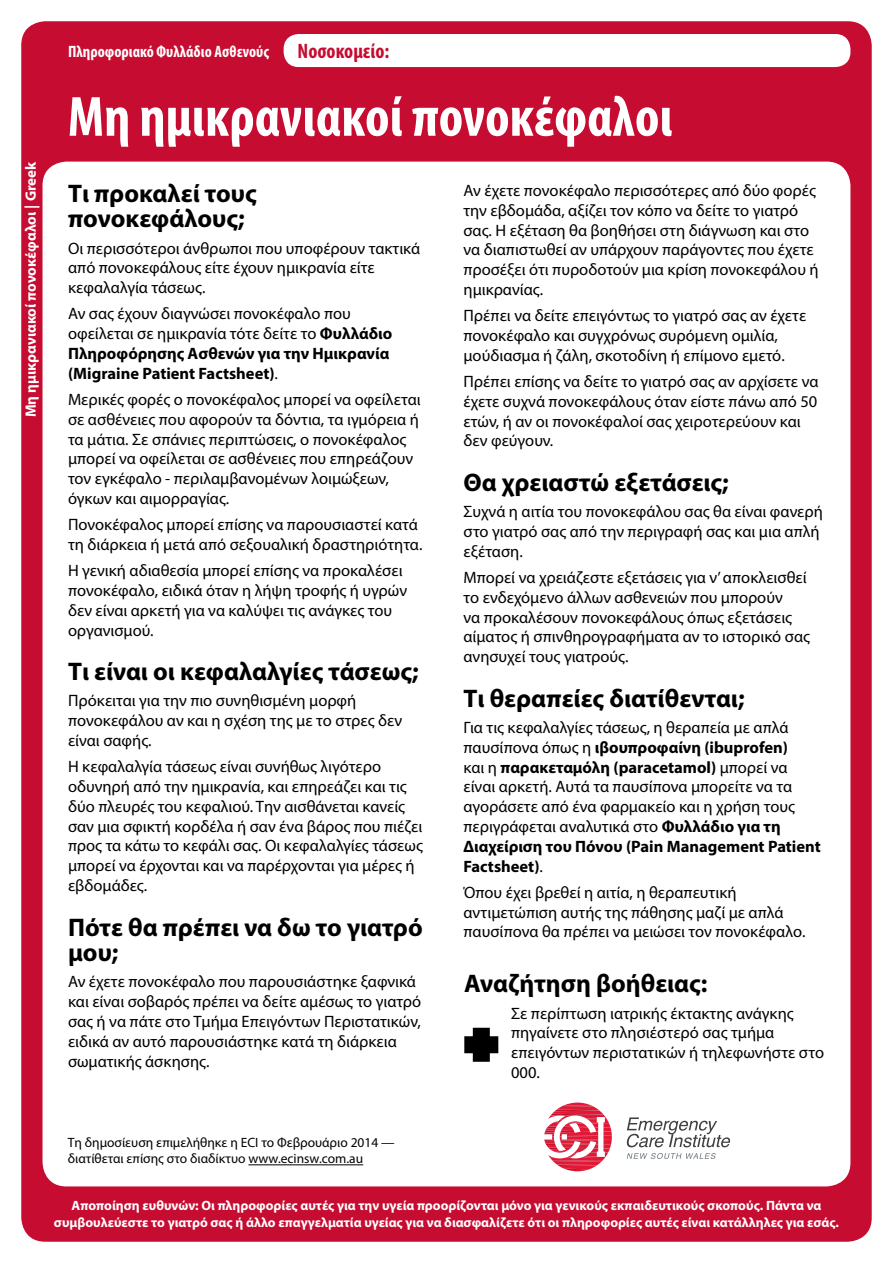
<style>
.page{position:relative;width:893px;height:1263px;background:#fff}
.page>*{position:absolute;margin:0;border:0;box-sizing:border-box;transform-origin:0 0}
.t1{font:700 condensed 57.15px "Myriad Pro";color:#fff}
.t2{font:700 25.5px/25.5px "Myriad Pro";color:#000}
.t3{font:700 condensed 21px "Myriad Pro";color:#c60c30}
.t4{font:16.5px/19.8px "Myriad Pro";color:#000}
.t5{font:700 16.5px/19.8px "Myriad Pro";color:#000}
.t6{font:700 condensed 16.5px "Myriad Pro";color:#fff}
.t7{font:700 15px "Myriad Pro";color:#fff}
.t8{font:700 13.5px/16.8px "Myriad Pro";color:#fff;text-align:center}
.t9{font:13.5px/16.8px "Myriad Pro";color:#000}
.s1{font-weight:400}
.s2{font-weight:700}
</style>
<div class="page">
<div style="left:21px;top:21px;width:851px;height:1221px;background:#c60c30;border-radius:24px"></div>
<div style="left:43px;top:162px;width:807px;height:1024px;background:#fff;border-radius:24px"></div>
<div style="left:284px;top:34px;width:566px;height:33px;background:#fff;border-radius:15px"></div>
<hr style="left:248px;top:1164px;width:115px;height:1px;background:#000">
<svg style="left:464px;top:1028px;width:34px;height:34px"></svg>
<svg style="left:627px;top:1117px;width:103px;height:30px"></svg>
<svg style="left:627px;top:1153px;width:89px;height:6px"></svg>
<svg style="left:544px;top:1102px;width:68px;height:69px"></svg>
<p class="t7" style="left:21px;top:417px;width:257px;rotate:-90deg">Μη ημικρανιακοί πονοκέφαλοι | Greek</p>
<p class="t6" style="left:68px;top:41px;width:203px">Πληροφοριακό Φυλλάδιο Ασθενούς</p>
<p class="t3" style="left:298px;top:38px;width:93px">Νοσοκομείο:</p>
<h1 class="t1" style="left:68px;top:81px;width:606px">Μη ημικρανιακοί πονοκέφαλοι</h1>
<h2 class="t2" style="left:68px;top:180px;width:190px">Τι προκαλεί τους πονοκεφάλους;</h2>
<p class="t4" style="left:68px;top:238px;width:354px">Οι περισσότεροι άνθρωποι που υποφέρουν τακτικά από πονοκεφάλους είτε έχουν ημικρανία είτε κεφαλαλγία τάσεως.</p>
<p class="t5" style="left:68px;top:303px;width:326px"><span class="s1">Αν σας έχουν διαγνώσει πονοκέφαλο που οφείλεται σε ημικρανία τότε δείτε το</span> Φυλλάδιο Πληροφόρησης Ασθενών για την Ημικρανία (Migraine Patient Factsheet <span class="s1">.</span>(</p>
<p class="t4" style="left:68px;top:389px;width:354px">Μερικές φορές ο πονοκέφαλος μπορεί να οφείλεται σε ασθένειες που αφορούν τα δόντια, τα ιγμόρεια ή τα μάτια. Σε σπάνιες περιπτώσεις ο, πονοκέφαλος μπορεί να οφείλεται σε ασθένειες που επηρεάζουν τον εγκέφαλο - περιλαμβανομένων λοιμώξεων, όγκων και αιμορραγίας.</p>
<p class="t4" style="left:68px;top:515px;width:356px">Πονοκέφαλος μπορεί επίσης να παρουσιαστεί κατά τη διάρκεια ή μετά από σεξουαλική δραστηριότητα.</p>
<p class="t4" style="left:68px;top:560px;width:341px">Η γενική αδιαθεσία μπορεί επίσης να προκαλέσει πονοκέφαλο, ειδικά όταν η λήψη τροφής ή υγρών δεν είναι αρκετή για να καλύψει τις ανάγκες του οργανισμού.</p>
<h2 class="t2" style="left:68px;top:658px;width:352px">Τι είναι οι κεφαλαλγίες τάσεως;</h2>
<p class="t4" style="left:68px;top:691px;width:336px">Πρόκειται για την πιο συνηθισμένη μορφή πονοκεφάλου αν και η σχέση της με το στρες δεν είναι σαφής.</p>
<p class="t4" style="left:68px;top:756px;width:356px">Η κεφαλαλγία τάσεως είναι συνήθως λιγότερο οδυνηρή από την ημικρανία, και επηρεάζει και τις δύο πλευρές του κεφαλιού. Την αισθάνεται κανείς σαν μια σφικτή κορδέλα ή σαν ένα βάρος που πιέζει προς τα κάτω το κεφάλι σας. Οι κεφαλαλγίες τάσεως μπορεί να έρχονται και να παρέρχονται για μέρες ή εβδομάδες.</p>
<h2 class="t2" style="left:68px;top:913px;width:356px">Πότε θα πρέπει να δω το γιατρό μου;</h2>
<p class="t4" style="left:68px;top:972px;width:355px">Αν έχετε πονοκέφαλο που παρουσιάστηκε ξαφνικά και είναι σοβαρός πρέπει να δείτε αμέσως το γιατρό σας ή να πάτε στο Τμήμα Επειγόντων Περιστατικών, ειδικά αν αυτό παρουσιάστηκε κατά τη διάρκεια σωματικής άσκησης.</p>
<p class="t4" style="left:463px;top:180px;width:357px">Αν έχετε πονοκέφαλο περισσότερες από δύο φορές την εβδομάδα, αξίζει τον κόπο να δείτε το γιατρό σας Η. εξέταση θα βοηθήσει στη διάγνωση και στο να διαπιστωθεί αν υπάρχουν παράγοντες που έχετε προσέξει ότι πυροδοτούν μια κρίση πονοκεφάλου ή ημικρανίας.</p>
<p class="t4" style="left:463px;top:305px;width:344px">Πρέπει να δείτε επειγόντως το γιατρό σας αν έχετε πονοκέφαλο και συγχρόνως συρόμενη ομιλία, μούδιασμα ή ζάλη, σκοτοδίνη ή επίμονο εμετό.</p>
<p class="t4" style="left:463px;top:371px;width:356px">Πρέπει επίσης να δείτε το γιατρό σας αν αρχίσετε να έχετε συχνά πονοκεφάλους όταν είστε πάνω από 50 ετών ή, αν οι πονοκέφαλοί σας χειροτερεύουν και δεν φεύγουν.</p>
<h2 class="t2" style="left:463px;top:469px;width:267px">Θα χρειαστώ εξετάσεις;</h2>
<p class="t4" style="left:463px;top:501px;width:361px">Συχνά η αιτία του πονοκεφάλου σας θα είναι φανερή στο γιατρό σας από την περιγραφή σας και μια απλή εξέταση.</p>
<p class="t4" style="left:463px;top:567px;width:348px">Μπορεί να χρειάζεστε εξετάσεις για ν’αποκλεισθεί το ενδεχόμενο άλλων ασθενειών που μπορούν<br>να προκαλέσουν πονοκεφάλους όπως εξετάσεις αίματος ή σπινθηρογραφήματα αν το ιστορικό σας ανησυχεί τους γιατρούς.</p>
<h2 class="t2" style="left:463px;top:685px;width:283px">Τι θεραπείες διατίθενται;</h2>
<p class="t4" style="left:463px;top:717px;width:359px">Για τις κεφαλαλγίες τάσεως η, θεραπεία με απλά παυσίπονα όπως η <span class="s2">ιβουπροφαίνη (ibuprofen(<br></span>και η <span class="s2">παρακεταμόλη (paracetamol)</span> μπορεί να είναι αρκετή. Αυτά τα παυσίπονα μπορείτε να τα αγοράσετε από ένα φαρμακείο και η χρήση τους περιγράφεται αναλυτικά στο <span class="s2">Φυλλάδιο για τη Διαχείριση του Πόνου (Pain Management Patient Factsheet</span> .<span class="s2">(</span></p>
<p class="t4" style="left:463px;top:882px;width:344px">Όπου έχει βρεθεί η αιτία η, θεραπευτική αντιμετώπιση αυτής της πάθησης μαζί με απλά παυσίπονα θα πρέπει να μειώσει τον πονοκέφαλο.</p>
<h2 class="t2" style="left:464px;top:970px;width:245px">Αναζήτηση βοήθειας:</h2>
<p class="t4" style="left:511px;top:1003px;width:314px">Σε περίπτωση ιατρικής έκτακτης ανάγκης πηγαίνετε στο πλησιέστερό σας τμήμα επειγόντων περιστατικών ή τηλεφωνήστε στο<br>000.</p>
<p class="t9" style="left:68px;top:1133px;width:328px">Τη δημοσίευση επιμελήθηκε η ECI το Φεβρουάριο 2014 — διατίθεται επίσης στο διαδίκτυο www.ecinsw.com.au</p>
<p class="t8" style="left:54px;top:1197px;width:786px">Αποποίηση ευθυνών: Οι πληροφορίες αυτές για την υγεία προορίζονται μόνο για γενικούς εκπαιδευτικούς σκοπούς. Πάντα να συμβουλεύεστε το γιατρό σας ή άλλο επαγγελματία υγείας για να διασφαλίζετε ότι οι πληροφορίες αυτές είναι κατάλληλες για εσάς.</p>
</div>
